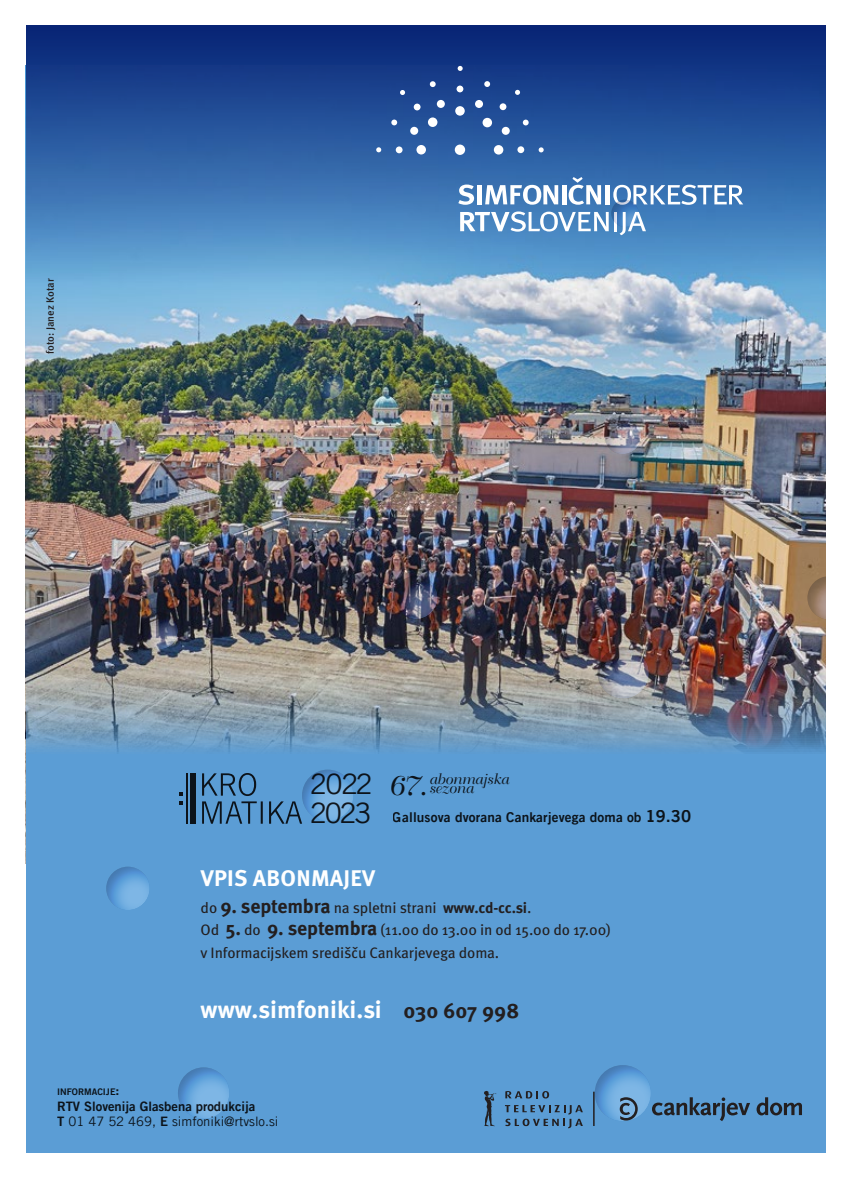
<style>
.page{position:relative;width:851px;height:1178px;background:#fff}
.page>*{position:absolute;margin:0;border:0;box-sizing:border-box;transform-origin:0 0}
.t1{font:28.05px "Trade Gothic LT Com";letter-spacing:-.08em;color:#231f20}
.t2{font:700 24.15px "Meta Pro";color:#fff}
.t3{font:700 22.65px "Meta Pro";letter-spacing:.01em;color:#fff}
.t4{font:15.15px/22.6px "Meta Pro";letter-spacing:-.01em;color:#231f20}
.t5{font:14.7px "Bellevue Pro";color:#231f20}
.t6{font:13.5px "Trade Gothic LT Com Bd 2";letter-spacing:.01em;color:#231f20}
.t7{font:13.05px "Trade Gothic LT Com";color:#231f20}
.t8{font:13.05px "Trade Gothic LT Com Bd 2";color:#231f20}
.t9{font:500 10.5px "Meta Pro";color:#231f20}
.t10{font:9.15px "Trade Gothic LT Com Bd 2";color:#231f20}
.s1{font-size:29.55px}
.s2{font-size:16.65px}
.s3{font-weight:700;font-size:19.65px}
.s4{font-weight:700}
.s5{font-size:21.15px;color:#231f20}
.s6{font-size:13.05px}
.s7{font-family:"Trade Gothic LT Com Bd 2"}
</style>
<div class="page">
<svg style="left:26px;top:26px;width:799px;height:173px;background:#204b94"></svg>
<div style="left:26px;top:598px;width:799px;height:554px;background:#5b9dd5"></div>
<div style="left:454px;top:145px;width:11px;height:10px;background:#fff;border-radius:50%"></div>
<div style="left:416px;top:145px;width:10px;height:9px;background:#fff;border-radius:50%"></div>
<div style="left:455px;top:106px;width:9px;height:10px;background:#fff;border-radius:50%"></div>
<div style="left:428px;top:117px;width:9px;height:10px;background:#fff;border-radius:50%"></div>
<div style="left:482px;top:118px;width:10px;height:9px;background:#fff;border-radius:50%"></div>
<div style="left:494px;top:145px;width:9px;height:10px;background:#fff;border-radius:50%"></div>
<div style="left:501px;top:127px;width:8px;height:8px;background:#fff;border-radius:50%"></div>
<div style="left:475px;top:100px;width:8px;height:8px;background:#fff;border-radius:50%"></div>
<div style="left:437px;top:100px;width:8px;height:8px;background:#fff;border-radius:50%"></div>
<div style="left:410px;top:127px;width:8px;height:8px;background:#fff;border-radius:50%"></div>
<div style="left:413px;top:104px;width:7px;height:6px;background:#fff;border-radius:50%"></div>
<div style="left:395px;top:146px;width:7px;height:7px;background:#fff;border-radius:50%"></div>
<div style="left:456px;top:86px;width:7px;height:6px;background:#fff;border-radius:50%"></div>
<div style="left:499px;top:103px;width:7px;height:7px;background:#fff;border-radius:50%"></div>
<div style="left:517px;top:146px;width:7px;height:7px;background:#fff;border-radius:50%"></div>
<svg style="left:522px;top:120px;width:6px;height:5px"></svg>
<svg style="left:484px;top:81px;width:6px;height:6px"></svg>
<svg style="left:430px;top:81px;width:5px;height:6px"></svg>
<svg style="left:391px;top:120px;width:6px;height:5px"></svg>
<svg style="left:400px;top:90px;width:5px;height:5px"></svg>
<svg style="left:376px;top:147px;width:5px;height:5px"></svg>
<svg style="left:457px;top:66px;width:5px;height:5px"></svg>
<svg style="left:515px;top:90px;width:5px;height:5px"></svg>
<svg style="left:538px;top:147px;width:5px;height:5px"></svg>
<svg style="left:613px;top:185px;width:130px;height:14px"></svg>
<svg style="left:458px;top:185px;width:16px;height:14px"></svg>
<hr style="left:477px;top:185px;width:4px;height:19px;background:#fff">
<svg style="left:485px;top:185px;width:73px;height:14px"></svg>
<hr style="left:562px;top:185px;width:4px;height:19px;background:#fff">
<hr style="left:605px;top:185px;width:4px;height:19px;background:#fff">
<svg style="left:568px;top:177px;width:33px;height:22px"></svg>
<div style="left:26px;top:199px;width:799px;height:922px;background:#231f20;opacity:.75"></div>
<svg style="left:619px;top:1097px;width:18px;height:23px"></svg>
<svg style="left:652px;top:1097px;width:149px;height:24px"></svg>
<hr style="left:593px;top:1091px;width:1px;height:35px;background:#231f20">
<svg style="left:505px;top:1091px;width:44px;height:7px"></svg>
<svg style="left:505px;top:1105px;width:77px;height:23px"></svg>
<svg style="left:483px;top:1091px;width:13px;height:35px"></svg>
<svg style="left:202px;top:773px;width:100px;height:51px"></svg>
<svg style="left:179px;top:792px;width:4px;height:13px"></svg>
<div style="left:190px;top:773px;width:6px;height:51px;background:#0c131a"></div>
<hr style="left:186px;top:773px;width:2px;height:51px;background:#231f20">
<p class="t9" style="left:44px;top:354px;width:77px;rotate:-90deg">foto: Janez Kotar</p>
<h1 class="t1" style="left:310px;top:767px;width:64px">2022</h1>
<h1 class="t1" style="left:310px;top:796px;width:63px">2023</h1>
<p class="t5" style="left:386px;top:769px;width:123px"><span class="s1">67.</span> abonmajska</p>
<p class="t5" style="left:428px;top:779px;width:46px">sezona</p>
<p class="t6" style="left:393px;top:809px;width:300px">Gallusova dvorana Cankarjevega doma ob <span class="s2">19.30</span></p>
<h3 class="t3" style="left:201px;top:863px;width:176px">VPIS ABONMAJEV</h3>
<p class="t4" style="left:200px;top:896px;width:411px">do <span class="s3">9. septembra</span> na spletni strani <span class="s4">www.cd-cc.si</span>.<br>Od <span class="s3">5.</span> do <span class="s3">9. septembra</span> (11.00 do 13.00 in od 15.00 do 17.00) v Informacijskem središču Cankarjevega doma.</p>
<h2 class="t2" style="left:201px;top:994px;width:320px">www.simfoniki.si <span class="s5">030 607 998</span></h2>
<p class="t10" style="left:57px;top:1086px;width:64px">INFORMACIJE<span class="s6">:</span></p>
<p class="t8" style="left:57px;top:1098px;width:199px">RTV Slovenija Glasbena produkcija</p>
<p class="t7" style="left:57px;top:1114px;width:223px"><span class="s7">T</span> 01 47 52 469, <span class="s7">E</span> simfoniki@rtvslo.si</p>
</div>
